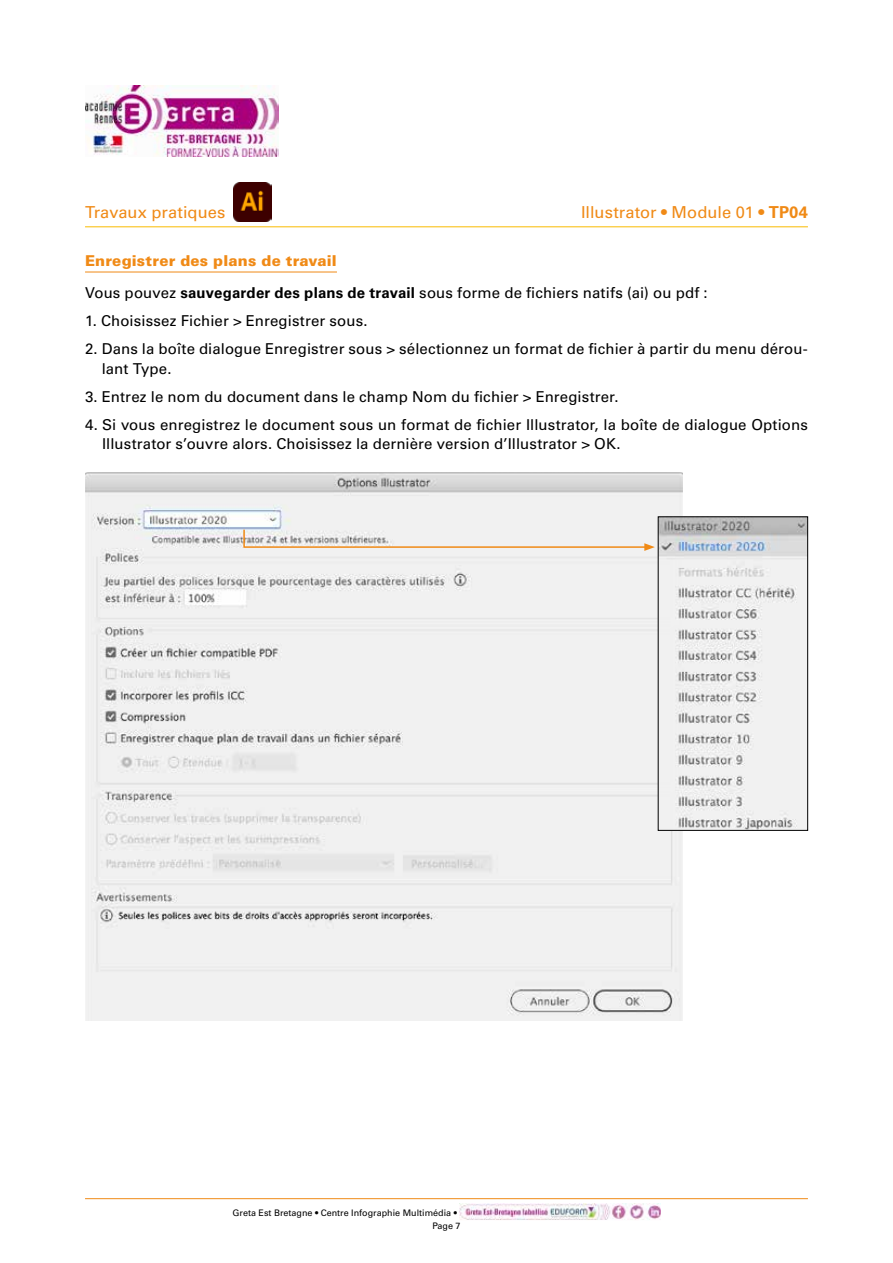
<style>
.page{position:relative;width:893px;height:1263px;background:#fff}
.page>*{position:absolute;margin:0;border:0;box-sizing:border-box;transform-origin:0 0}
.t1{font:16.5px "Univers LT Std";color:#f08a16}
.t2{font:15px/19.5px "Univers LT Std";letter-spacing:.005em;color:#000}
.t3{font:9px/12.9px "Univers LT Std";color:#000}
.s1{font-weight:700}
.s2{font-weight:900;color:#f08a16}
</style>
<div class="page">
<hr style="left:85px;top:272px;width:252px;height:1px;background:#f08a16">
<img style="left:85px;top:472px;width:597px;height:548px">
<img style="left:660px;top:518px;width:146px;height:311px">
<div style="left:658px;top:516px;width:150px;height:315px;border:1px solid #000"></div>
<svg style="left:243px;top:528px;width:412px;height:23px"></svg>
<hr style="left:85px;top:1198px;width:723px;height:1px;background:#f08a16">
<img style="left:459px;top:1203px;width:201px;height:17px">
<img style="left:85px;top:85px;width:193px;height:71px">
<hr style="left:85px;top:226px;width:723px;height:1px;background:#fabb00">
<img style="left:234px;top:183px;width:38px;height:38px">
<p class="t1" style="left:85px;top:202px;width:142px">Travaux pratiques</p>
<p class="t1" style="left:581px;top:202px;width:228px">Illustrator • Module 01 • <span class="s1">TP04</span></p>
<p class="t2" style="left:85px;top:245px;width:624px;line-height:32.2px"><span class="s2">Enregistrer des plans de travail<br></span>Vous pouvez <span class="s1">sauvegarder des plans de travail</span> sous forme de fichiers natifs (ai) ou pdf :</p>
<p class="t2" style="left:85px;top:311px;width:284px">1. Choisissez Fichier &gt; Enregistrer sous.</p>
<p class="t2" style="left:102px;top:339px;width:708px;text-indent:-17px">2. Dans la boîte dialogue Enregistrer sous &gt; sélectionnez un format de fichier à partir du menu dérou&shy;lant Type.</p>
<p class="t2" style="left:85px;top:387px;width:535px">3. Entrez le nom du document dans le champ Nom du fichier &gt; Enregistrer.</p>
<p class="t2" style="left:102px;top:415px;width:707px;text-indent:-17px">4. Si vous enregistrez le document sous un format de fichier Illustrator, la boîte de dialogue Options<br>Illustrator s’ouvre alors. Choisissez la dernière version d’Illustrator &gt; OK.</p>
<p class="t3" style="left:432px;top:1206px;width:30px;text-indent:-200px">Greta Est Bretagne • Centre Infographie Multimédia •<br>Page 7</p>
</div>
